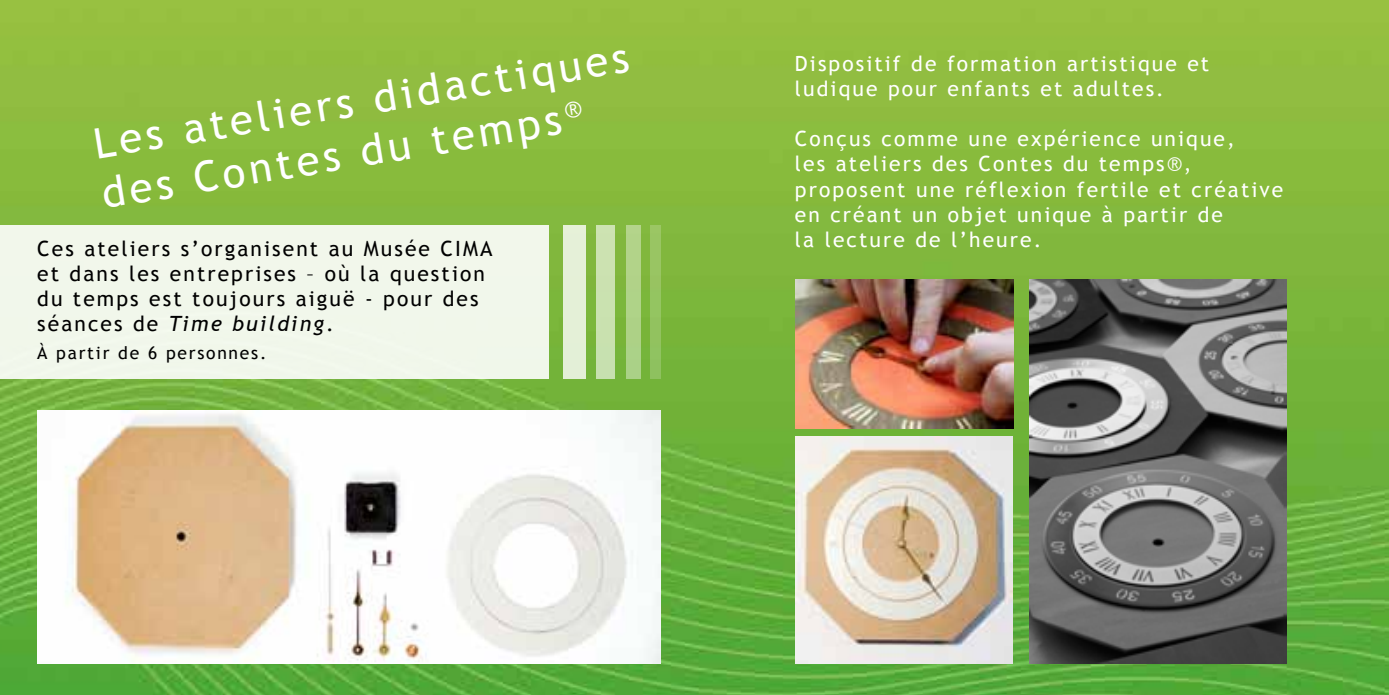
<style>
.page{position:relative;width:1389px;height:695px;background:#fff}
.page>*{position:absolute;margin:0;border:0;box-sizing:border-box;transform-origin:0 0}
.t1{font:42px/50.6px "Trebuchet MS";color:#fff}
.t2{font:21px/25.2px "Trebuchet MS";letter-spacing:.1em;color:#fff}
.t3{font:21px/25.2px "Trebuchet MS";letter-spacing:.1em;color:#000}
.t4{font:17.5px "Trebuchet MS";letter-spacing:.1em;color:#000}
.s1{font-style:italic}
</style>
<div class="page">
<img style="left:0;top:0;width:1389px;height:694px">
<img style="left:37px;top:410px;width:624px;height:253px">
<img style="left:796px;top:436px;width:217px;height:227px">
<img style="left:795px;top:280px;width:218px;height:148px">
<img style="left:1029px;top:280px;width:257px;height:383px">
<div style="left:0;top:225px;width:549px;height:154px;background:#f1f7eb"></div>
<div style="left:563px;top:225px;width:22px;height:154px;background:#e4f0d7"></div>
<div style="left:597px;top:225px;width:18px;height:154px;background:#cae1b0"></div>
<div style="left:626px;top:225px;width:15px;height:154px;background:#afd288"></div>
<div style="left:650px;top:225px;width:11px;height:154px;background:#94c461"></div>
<h1 class="t1" style="left:90px;top:118px;width:543px;rotate:-9deg">Les ateliers didactiques des Contes du temps<sup>®</sup></h1>
<p class="t3" style="left:37px;top:236px;width:457px">Ces ateliers s’organisent au Musée CIMA et dans les entreprises – où la question du temps est toujours aiguë - pour des séances de <span class="s1">Time building</span>.</p>
<p class="t4" style="left:37px;top:342px;width:231px">À partir de 6 personnes.</p>
<p class="t2" style="left:795px;top:51px;width:416px">Dispositif de formation artistique et ludique pour enfants et adultes.</p>
<p class="t2" style="left:795px;top:126px;width:490px">Conçus comme une expérience unique,<br>les ateliers des Contes du temps®, proposent une réflexion fertile et créative en créant un objet unique à partir de<br>la lecture de l’heure.</p>
</div>
